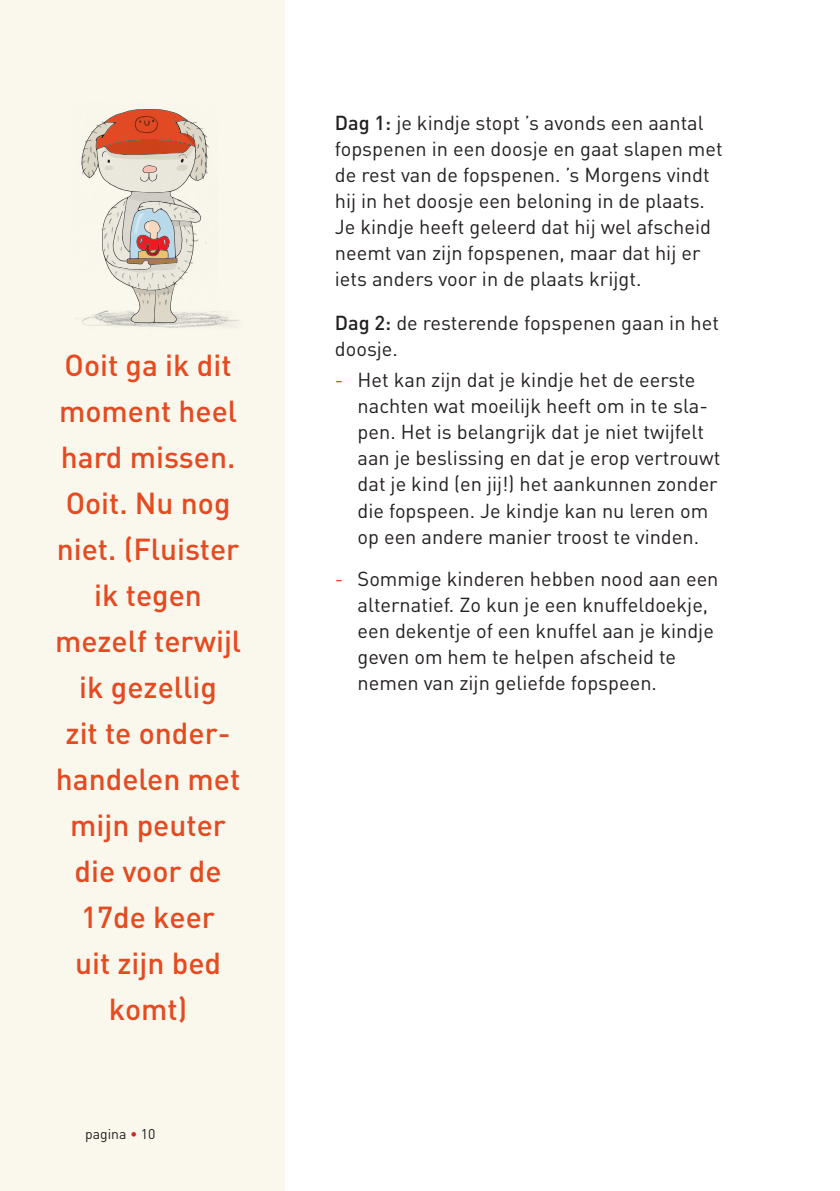
<style>
.page{position:relative;width:840px;height:1191px;background:#fff}
.page>*{position:absolute;margin:0;border:0;box-sizing:border-box;transform-origin:0 0}
.t1{font:500 30px/46px "DIN";color:#e54a20;text-align:center}
.t2{font:20px/26px "DIN";color:#231f20}
.t3{font:14px "DIN";color:#231f20}
.s1{color:#d1232a}
.s2{font-weight:500}
.s3{color:#e54a20}
</style>
<div class="page">
<div style="left:0;top:0;width:285px;height:1191px;background:#faf7ed"></div>
<img style="left:82px;top:312px;width:157px;height:24px">
<img style="left:76px;top:111px;width:141px;height:212px">
<img style="left:127px;top:109px;width:44px;height:38px">
<h1 class="t1" style="left:55px;top:341px;width:188px">Ooit ga ik dit moment heel hard missen.<br>Ooit. Nu nog niet. (Fluister ik tegen mezelf terwijl ik gezellig<br>zit te onder&shy;handelen met mijn peuter die voor de<br>17de keer<br>uit zijn bed komt)</h1>
<p class="t3" style="left:85px;top:1126px;width:72px">pagina <span class="s1">•</span> 10</p>
<p class="t2" style="left:334px;top:110px;width:389px"><span class="s2">Dag 1:</span> je kindje stopt ’s avonds een aantal fopspenen in een doosje en gaat slapen met de rest van de fopspenen. ’s Morgens vindt hij in het doosje een beloning in de plaats.<br>Je kindje heeft geleerd dat hij wel afscheid neemt van zijn fopspenen, maar dat hij er iets anders voor in de plaats krijgt.</p>
<p class="t2" style="left:334px;top:310px;width:385px"><span class="s2">Dag 2:</span> de resterende fopspenen gaan in het doosje.</p>
<p class="t2" style="left:357px;top:367px;width:364px;text-indent:-23px"><span class="s3">-</span> Het kan zijn dat je kindje het de eerste nachten wat moeilijk heeft om in te sla&shy;pen. Het is belangrijk dat je niet twijfelt aan je beslissing en dat je erop vertrouwt dat je kind (en jij!) het aankunnen zonder die fopspeen. Je kindje kan nu leren om op een andere manier troost te vinden.</p>
<p class="t2" style="left:357px;top:565px;width:362px;text-indent:-23px"><span class="s3">-</span> Sommige kinderen hebben nood aan een alternatief. Zo kun je een knuffeldoekje, een dekentje of een knuffel aan je kindje geven om hem te helpen afscheid te nemen van zijn geliefde fopspeen.</p>
</div>
